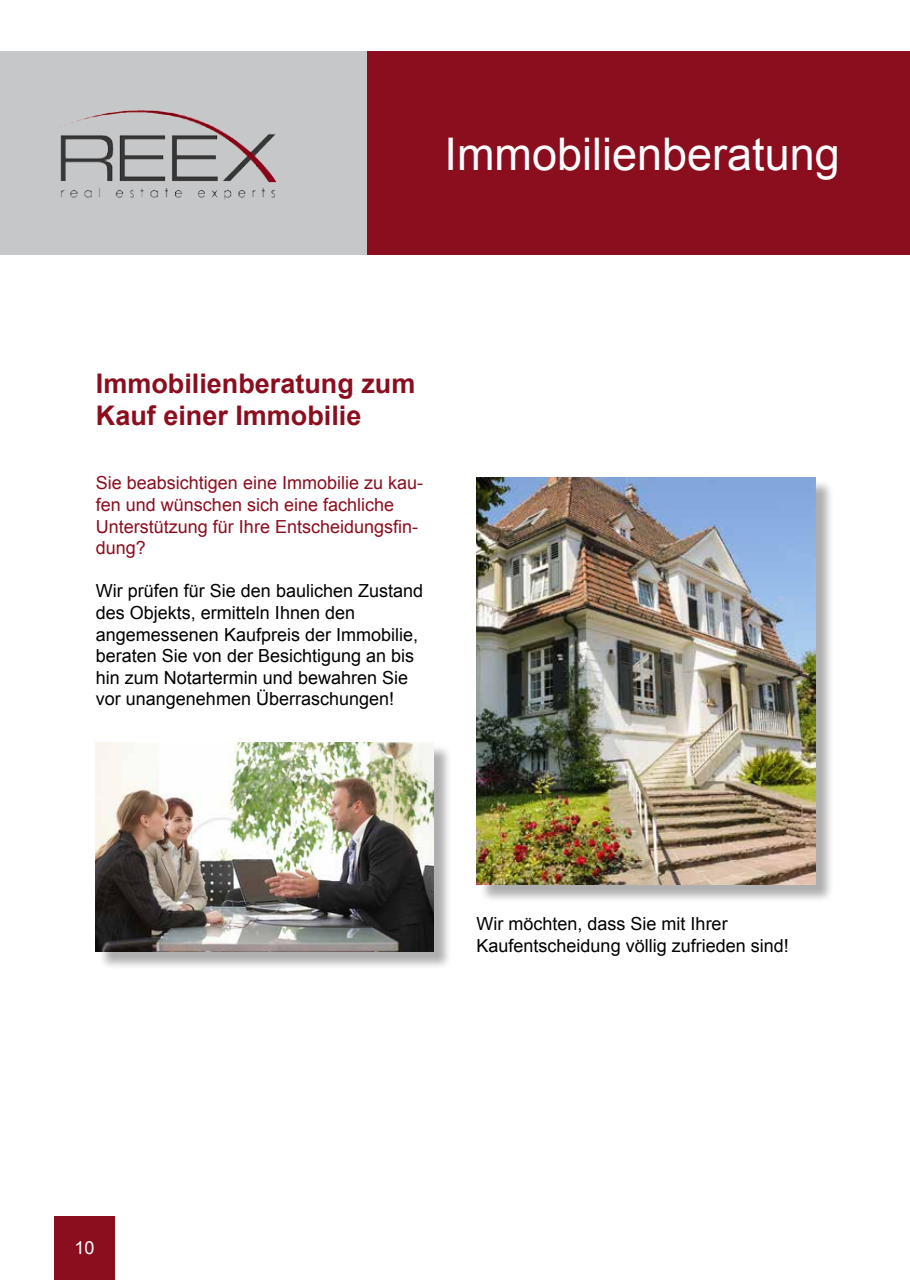
<style>
.page{position:relative;width:910px;height:1280px;background:#fff}
.page>*{position:absolute;margin:0;border:0;box-sizing:border-box;transform-origin:0 0}
.t1{font:45px "Arial";color:#fff}
.t2{font:700 27px/32.4px "Arial";color:#8b0e1f}
.t3{font:18px/21.6px "Arial";color:#000}
.t4{font:18px/21.6px "Arial";color:#8b0e1f}
.t5{font:18px "Arial";color:#fff}
</style>
<div class="page">
<div style="left:54px;top:1216px;width:61px;height:64px;background:#8b0e1f"></div>
<div style="left:0;top:51px;width:910px;height:204px;background:#c6c7c8"></div>
<div style="left:368px;top:51px;width:542px;height:204px;background:#8b0e1f"></div>
<img style="left:60px;top:110px;width:217px;height:90px">
<div style="left:479px;top:479px;width:355px;height:424px;background:#000;opacity:.32"></div>
<img style="left:477px;top:477px;width:339px;height:407px">
<div style="left:98px;top:744px;width:354px;height:226px;background:#000;opacity:.32"></div>
<img style="left:96px;top:742px;width:337px;height:210px">
<h1 class="t1" style="left:445px;top:124px;width:397px">Immobilienberatung</h1>
<h2 class="t2" style="left:96px;top:368px;width:321px">Immobilienberatung zum<br>Kauf einer Immobilie</h2>
<p class="t4" style="left:96px;top:472px;width:329px">Sie beabsichtigen eine Immobilie zu kau&shy;fen und wünschen sich eine fachliche<br>Unterstützung für Ihre Entscheidungsfin&shy;dung?</p>
<p class="t3" style="left:96px;top:580px;width:329px">Wir prüfen für Sie den baulichen Zustand des Objekts, ermitteln Ihnen den angemessenen Kaufpreis der Immobilie, beraten Sie von der Besichtigung an bis hin zum Notartermin und bewahren Sie vor unangenehmen Überraschungen!</p>
<p class="t3" style="left:477px;top:913px;width:314px">Wir möchten, dass Sie mit Ihrer<br>Kaufentscheidung völlig zufrieden sind!</p>
<p class="t5" style="left:74px;top:1236px;width:22px">10</p>
</div>
